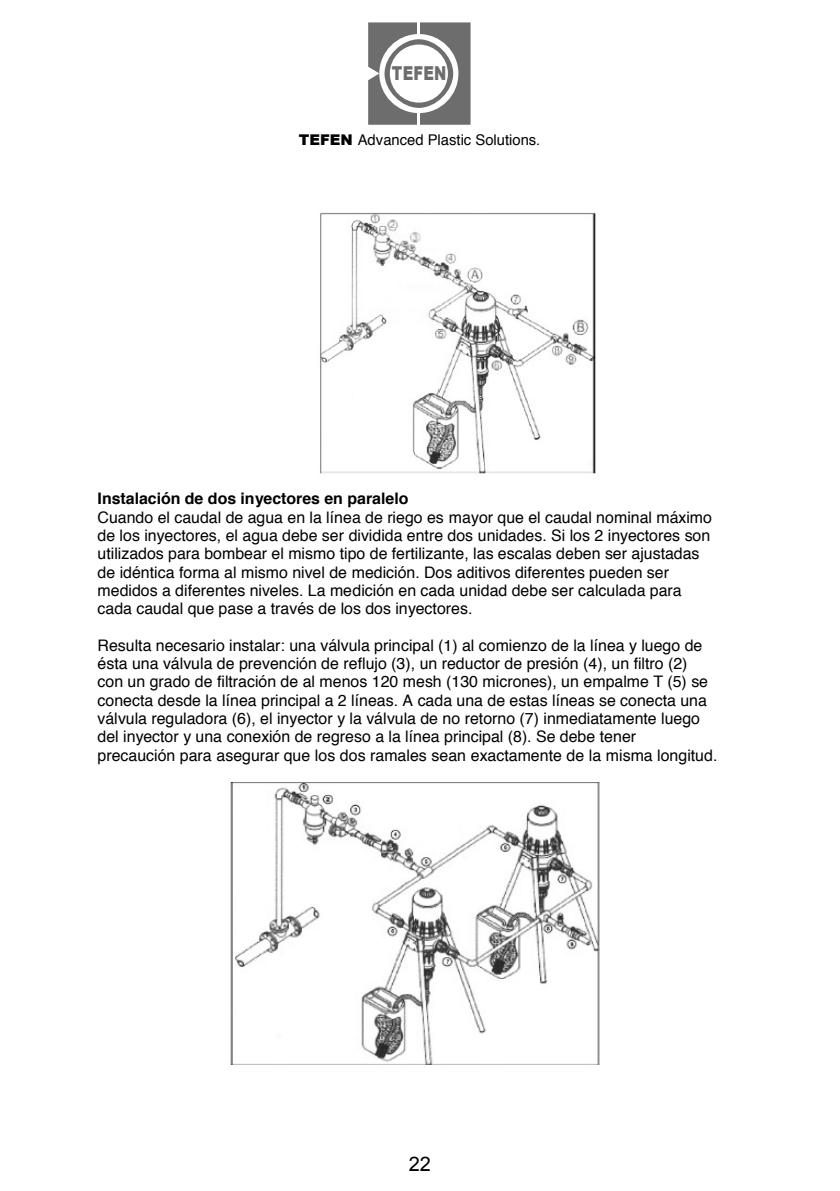
<style>
.page{position:relative;width:840px;height:1191px;background:#fff}
.page>*{position:absolute;margin:0;border:0;box-sizing:border-box;transform-origin:0 0}
.t1{font:20px "Arial";color:#000}
.t2{font:900 19.2px "Arial";letter-spacing:.01em;color:#6d6d6d;scale:.76 1}
.t3{font:15.8px/18.2px "Helvetica";color:#000}
.t4{font:700 15.8px "Helvetica";color:#000}
.t5{font:14.8px "Helvetica";color:#000}
.s1{font-family:"Arial";font-weight:900}
</style>
<div class="page">
<svg style="left:368px;top:22px;width:102px;height:103px"></svg>
<div style="left:389px;top:45px;width:58px;height:58px;background:#fff;border-radius:50%"></div>
<hr style="left:417px;top:22px;width:3px;height:14px;background:#fff">
<hr style="left:417px;top:111px;width:3px;height:14px;background:#fff">
<img style="left:320px;top:212px;width:276px;height:262px">
<img style="left:230px;top:782px;width:370px;height:282px">
<p class="t2" style="left:392px;top:63px;width:73px">TEFEN</p>
<p class="t5" style="left:298px;top:130px;width:243px"><span class="s1">TEFEN</span> Advanced Plastic Solutions.</p>
<p class="t4" style="left:97px;top:488px;width:312px">Instalación de dos inyectores en paralelo</p>
<p class="t3" style="left:97px;top:509px;width:615px">Cuando el caudal de agua en la línea de riego es mayor que el caudal nominal máximo de los inyectores, el agua debe ser dividida entre dos unidades. Si los 2 inyectores son utilizados para bombear el mismo tipo de fertilizante, las escalas deben ser ajustadas de idéntica forma al mismo nivel de medición. Dos aditivos diferentes pueden ser medidos a diferentes niveles. La medición en cada unidad debe ser calculada para cada caudal que pase a través de los dos inyectores.</p>
<p class="t3" style="left:97px;top:637px;width:621px">Resulta necesario instalar: una válvula principal (1) al comienzo de la línea y luego de ésta una válvula de prevención de reflujo (3), un reductor de presión (4), un filtro (2)<br>con un grado de filtración de al menos 120 mesh (130 micrones), un empalme T (5) se conecta desde la línea principal a 2 líneas. A cada una de estas líneas se conecta una válvula reguladora (6), el inyector y la válvula de no retorno (7) inmediatamente luego del inyector y una conexión de regreso a la línea principal (8). Se debe tener precaución para asegurar que los dos ramales sean exactamente de la misma longitud.</p>
<p class="t1" style="left:408px;top:1150px;width:24px">22</p>
</div>
